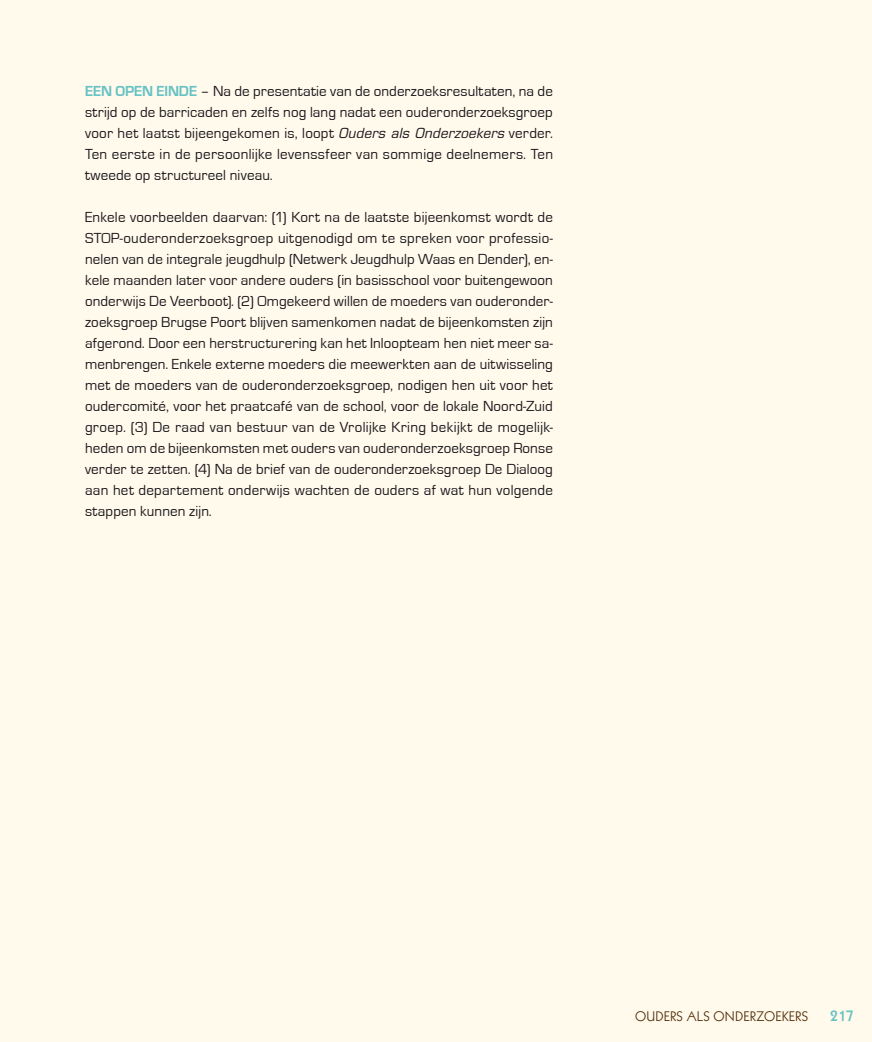
<style>
.page{position:relative;width:872px;height:1042px;background:#fffaec}
.page>*{position:absolute;margin:0;border:0;box-sizing:border-box;transform-origin:0 0}
.t1{font:16.5px "Geometric 231 BT Bold C";color:#68c1c4}
.t2{font:15px/21px "Eurostile";letter-spacing:.015em;color:#1a171c;text-align:justify}
.t3{font:13.5px "Geometric 231 BT Roman C";letter-spacing:.01em;color:#542e08}
.s1{font-weight:700;color:#68c1c4}
.s2{font-style:italic;font-size:13.5px}
</style>
<div class="page">
<p class="t2" style="left:85px;top:80px;width:469px"><span class="s1">EEN OPEN EINDE</span> – Na de presentatie van de onderzoeksresultaten, na de strijd op de barricaden en zelfs nog lang nadat een ouderonderzoeksgroep voor het laatst bijeengekomen is, loopt <span class="s2">Ouders als Onderzoekers</span> verder.<br>Ten eerste in de persoonlijke levenssfeer van sommige deelnemers. Ten tweede op structureel niveau.</p>
<p class="t2" style="left:85px;top:206px;width:469px">Enkele voorbeelden daarvan: (1) Kort na de laatste bijeenkomst wordt de STOP-ouderonderzoeksgroep uitgenodigd om te spreken voor professio&shy;nelen van de integrale jeugdhulp (Netwerk Jeugdhulp Waas en Dender), en&shy;kele maanden later voor andere ouders (in basisschool voor buitengewoon onderwijs De Veerboot). (2) Omgekeerd willen de moeders van ouderonder&shy;zoeksgroep Brugse Poort blijven samenkomen nadat de bijeenkomsten zijn afgerond. Door een herstructurering kan het Inloopteam hen niet meer sa&shy;menbrengen. Enkele externe moeders die meewerkten aan de uitwisseling met de moeders van de ouderonderzoeksgroep, nodigen hen uit voor het oudercomité, voor het praatcafé van de school, voor de lokale Noord-Zuid groep. (3) De raad van bestuur van de Vrolijke Kring bekijkt de mogelijk&shy;heden om de bijeenkomsten met ouders van ouderonderzoeksgroep Ronse verder te zetten. (4) Na de brief van de ouderonderzoeksgroep De Dialoog aan het departement onderwijs wachten de ouders af wat hun volgende stappen kunnen zijn.</p>
<p class="t3" style="left:635px;top:1007px;width:175px">OUDERS ALS O NDERZO EKERS</p>
<p class="t1" style="left:829px;top:1004px;width:27px">217</p>
</div>
